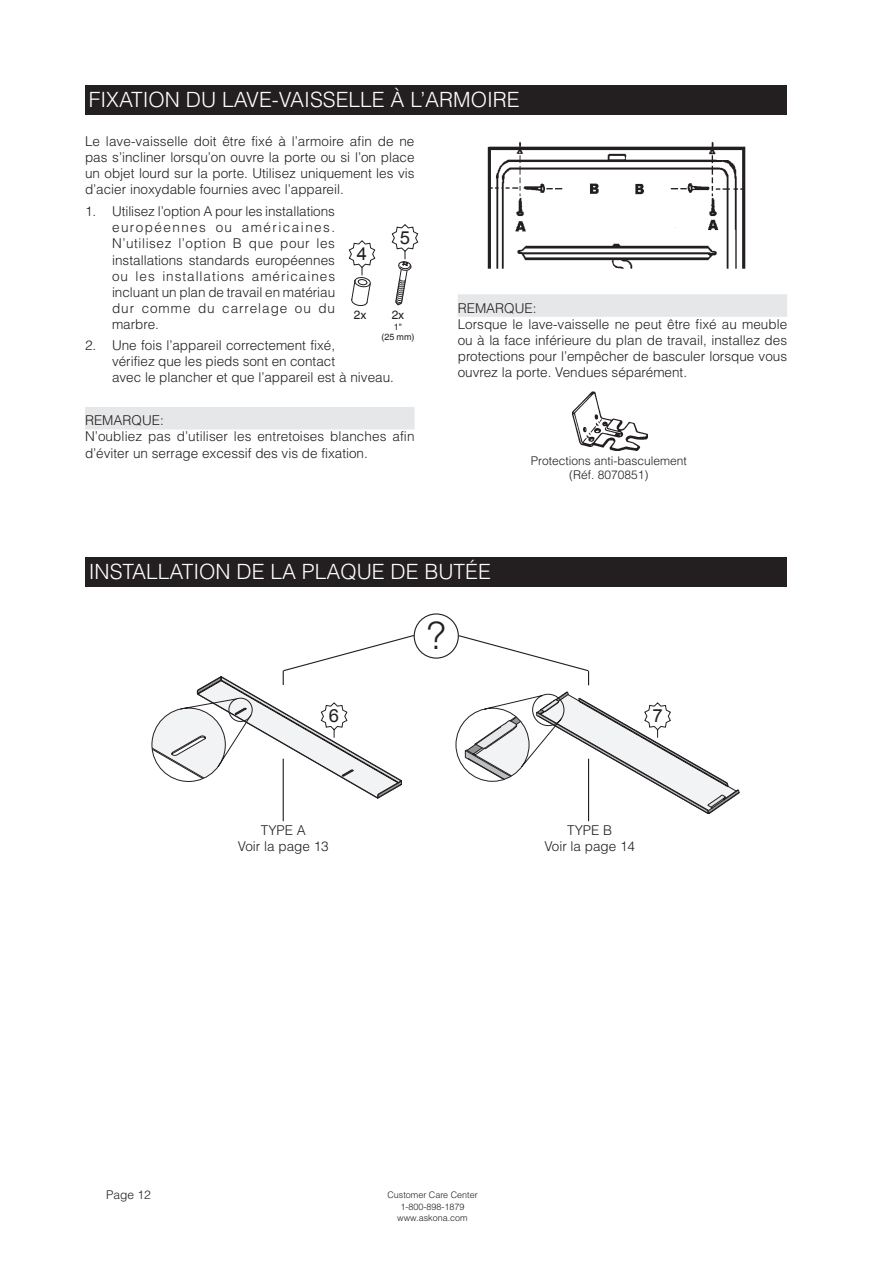
<style>
.page{position:relative;width:893px;height:1263px;background:#fff}
.page>*{position:absolute;margin:0;border:0;box-sizing:border-box;transform-origin:0 0}
.t1{font:300 37.5px "Helvetica LT Std";color:#231f20}
.Subhead_1{font:300 21px "Helvetica LT Std";color:#fff}
.t2{font:18px "Arial";color:#231f20}
.Body_text{font:300 13.5px/16.2px "Helvetica LT Std";color:#231f20;text-align:justify}
.Instructions{font:300 13.5px/16.2px "Helvetica LT Std";color:#231f20;text-align:justify}
.Subhead_2{font:300 13.5px/16.2px "Helvetica LT Std";color:#231f20;text-align:center}
.OBS__text{font:300 13.5px "Helvetica LT Std";color:#231f20}
.t3{font:300 12px "Helvetica LT Std";color:#231f20}
.t4{font:12px "Helvetica Linotype";color:#231f20}
.t5{font:300 9px/12px "Helvetica LT Std";color:#231f20;text-align:center}
.t6{font:9px/10.8px "Helvetica Linotype";color:#231f20;text-align:center}
</style>
<div class="page">
<div style="left:458px;top:294px;width:329px;height:23px;background:#e6e7e9"></div>
<div style="left:85px;top:407px;width:330px;height:22px;background:#e6e7e9"></div>
<div style="left:85px;top:85px;width:702px;height:30px;background:#231f20"></div>
<svg style="left:391px;top:224px;width:28px;height:82px"></svg>
<svg style="left:348px;top:240px;width:28px;height:66px"></svg>
<img style="left:572px;top:391px;width:76px;height:60px">
<div style="left:85px;top:557px;width:702px;height:30px;background:#231f20"></div>
<div style="left:414px;top:613px;width:45px;height:46px;border:1px solid #231f20;border-radius:50%"></div>
<svg style="left:457px;top:634px;width:133px;height:51px"></svg>
<hr style="left:283px;top:759px;width:1px;height:62px;background:#231f20">
<hr style="left:588px;top:759px;width:1px;height:62px;background:#231f20">
<svg style="left:456px;top:692px;width:283px;height:122px"></svg>
<svg style="left:152px;top:634px;width:263px;height:164px"></svg>
<img style="left:487px;top:141px;width:259px;height:128px">
<div style="left:564px;top:179px;width:20px;height:23px;background:#fff"></div>
<div style="left:647px;top:179px;width:21px;height:23px;background:#fff"></div>
<p class="Subhead_1" style="left:89px;top:87px;width:433px">FIXATION DU LAVE-VAISSELLE À L’ARMOIRE</p>
<p class="Body_text" style="left:85px;top:133px;width:331px">Le lave-vaisselle doit être fixé à l’armoire afin de ne pas s’incliner lorsqu’on ouvre la porte ou si l’on place un objet lourd sur la porte. Utilisez uniquement les vis d’acier inoxydable fournies avec l’appareil.</p>
<p class="Instructions" style="left:112px;top:203px;width:225px;text-indent:-27px">1. Utilisez l’option A pour les installations européennes ou américaines.<br>N’utilisez l’option B que pour les installations standards européennes ou les installations américaines incluant un plan de travail en matériau dur comme du carrelage ou du marbre.</p>
<p class="Instructions" style="left:112px;top:337px;width:283px;text-align:left;text-indent:-27px">2. Une fois l’appareil correctement fixé,<br>vérifiez que les pieds sont en contact<br>avec le plancher et que l’appareil est à niveau.</p>
<p class="OBS__text" style="left:85px;top:412px;width:80px">REMARQUE:</p>
<p class="Body_text" style="left:85px;top:428px;width:331px">N’oubliez pas d’utiliser les entretoises blanches afin d’éviter un serrage excessif des vis de fixation.</p>
<p class="t2" style="left:400px;top:226px;width:12px">5</p>
<p class="t2" style="left:205px;top:227px;width:12px">3</p>
<p class="t2" style="left:357px;top:242px;width:12px">4</p>
<p class="t2" style="left:150px;top:267px;width:12px">2</p>
<p class="t4" style="left:354px;top:308px;width:14px">2x</p>
<p class="t4" style="left:392px;top:308px;width:14px">2x</p>
<p class="t6" style="left:381px;top:321px;width:35px">1"<br>(25 mm)</p>
<p class="OBS__text" style="left:458px;top:299px;width:80px">REMARQUE:</p>
<p class="Body_text" style="left:458px;top:316px;width:331px">Lorsque le lave-vaisselle ne peut être fixé au meuble ou à la face inférieure du plan de travail, installez des protections pour l’empêcher de basculer lorsque vous ouvrez la porte. Vendues séparément.</p>
<p class="t3" style="left:531px;top:453px;width:157px">Protections anti-basculement</p>
<p class="t3" style="left:569px;top:467px;width:81px">(Réf. 8070851)</p>
<p class="Subhead_1" style="left:89px;top:558px;width:404px">INSTALLATION DE LA PLAQUE DE BUTÉE</p>
<p class="t1" style="left:427px;top:612px;width:20px">?</p>
<h3 class="t2" style="left:329px;top:704px;width:12px">6</h3>
<h3 class="t2" style="left:652px;top:704px;width:12px">7</h3>
<p class="Subhead_2" style="left:238px;top:822px;width:92px">TYPE A<br>Voir la page 13</p>
<p class="Subhead_2" style="left:544px;top:822px;width:92px">TYPE B<br>Voir la page 14</p>
<p class="t3" style="left:106px;top:1187px;width:46px">Page 12</p>
<p class="t5" style="left:387px;top:1188px;width:92px">Customer Care Center<br>1-800-898-1879</p>
<p class="t5" style="left:397px;top:1211px;width:72px">www.askona.com</p>
</div>
